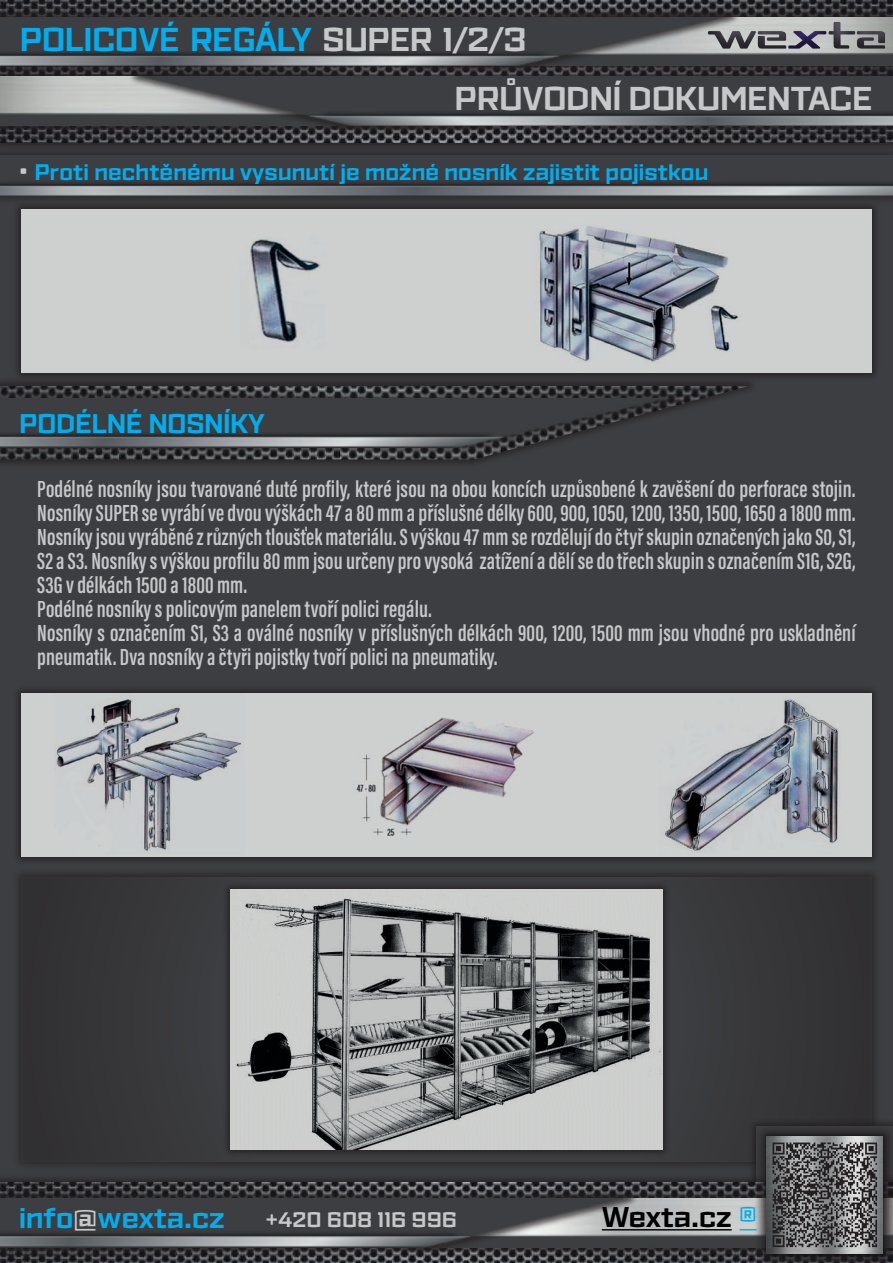
<style>
.page{position:relative;width:893px;height:1263px;background:#fff}
.page>*{position:absolute;margin:0;border:0;box-sizing:border-box;transform-origin:0 0}
.t1{font:700 33px/59.1px "Ironstrike";color:#c7c8ca}
.t2{font:700 28.5px "Ironstrike";color:#00aeef}
.t3{font:700 28.5px "Ironstrike";color:#000001}
.t4{font:700 27px "Ironstrike";color:#00aeef}
.t5{font:600 24px/24px "Acumin Pro Extra Cond";letter-spacing:.005em;color:#c7c8ca}
.t6{font:700 22.5px "Ironstrike";letter-spacing:.005em;color:#00aeef}
.t7{font:700 21px "Ironstrike";letter-spacing:.025em;color:#c7c8ca}
.s1{color:#00aeef}
.s2{font-size:25.5px;color:#c7c8ca}
.s3{color:#c7c8ca}
</style>
<div class="page">
<div style="left:0;top:205px;width:893px;height:968px;background:#3d3e41"></div>
<div style="left:12px;top:868px;width:869px;height:303px;background:#373639"></div>
<div style="left:0;top:0;width:893px;height:152px;background:#231f20;opacity:.75"></div>
<img style="left:0;top:0;width:893px;height:142px">
<div style="left:0;top:68px;width:493px;height:67px;background:#231f20;opacity:.75"></div>
<img style="left:0;top:77px;width:80px;height:49px">
<div style="left:129px;top:68px;width:764px;height:67px;background:#231f20;opacity:.75"></div>
<img style="left:80px;top:77px;width:813px;height:49px">
<div style="left:399px;top:8px;width:494px;height:67px;background:#231f20;opacity:.75"></div>
<img style="left:789px;top:17px;width:104px;height:49px">
<div style="left:0;top:8px;width:740px;height:67px;background:#231f20;opacity:.75"></div>
<img style="left:0;top:17px;width:789px;height:49px">
<div style="left:748px;top:1118px;width:145px;height:145px;background:#302f31"></div>
<div style="left:0;top:1173px;width:893px;height:90px;background:#363537"></div>
<img style="left:0;top:1182px;width:740px;height:81px">
<div style="left:399px;top:1189px;width:494px;height:67px;background:#231f20;opacity:.75"></div>
<img style="left:699px;top:1198px;width:41px;height:49px">
<div style="left:0;top:1189px;width:638px;height:67px;background:#231f20;opacity:.75"></div>
<img style="left:0;top:1198px;width:699px;height:49px">
<div style="left:754px;top:1123px;width:139px;height:140px;background:#231f20;opacity:.75"></div>
<div style="left:686px;top:19px;width:206px;height:36px;background:#231f20;opacity:.75"></div>
<hr style="left:602px;top:1229px;width:130px;height:1px;background:#000001">
<div style="left:12px;top:201px;width:869px;height:181px;background:#231f20;opacity:.75"></div>
<div style="left:21px;top:209px;width:851px;height:164px;background:#ced0cf"></div>
<div style="left:13px;top:684px;width:867px;height:182px;background:#231f20;opacity:.75"></div>
<div style="left:22px;top:693px;width:849px;height:164px;background:#ced0cf"></div>
<img style="left:512px;top:211px;width:239px;height:161px">
<img style="left:177px;top:211px;width:221px;height:161px">
<div style="left:0;top:377px;width:758px;height:91px;background:#37373a"></div>
<svg style="left:0;top:381px;width:749px;height:83px"></svg>
<div style="left:0;top:389px;width:684px;height:67px;background:#231f20;opacity:.56"></div>
<img style="left:0;top:398px;width:687px;height:49px">
<img style="left:343px;top:693px;width:207px;height:162px">
<img style="left:54px;top:693px;width:190px;height:162px">
<img style="left:659px;top:695px;width:183px;height:160px">
<div style="left:223px;top:882px;width:447px;height:276px;background:#231f20;opacity:.75"></div>
<img style="left:231px;top:890px;width:431px;height:259px">
<div style="left:0;top:147px;width:893px;height:58px;background:#231f20;opacity:.56"></div>
<img style="left:0;top:184px;width:893px;height:12px">
<svg style="left:740px;top:1127px;width:153px;height:136px"></svg>
<h1 class="t1" style="left:455px;top:9px;width:419px;text-indent:-435px"><span class="s1">POLICOVÉ REGÁLY</span> SUPER 1/2/3<br>PRŮVODNÍ DOKUMENTACE</h1>
<p class="t6" style="left:17px;top:158px;width:693px"><span class="s2">•</span> Proti nechtěnému vysunutí je možné nosník zajistit pojistkou</p>
<p class="t4" style="left:20px;top:407px;width:247px">PODÉLNÉ NOSNÍKY</p>
<p class="t5" style="left:37px;top:477px;width:820px">Podélné nosníky jsou tvarované duté profily, které jsou na obou koncích uzpůsobené k zavěšení do perforace stojin.<br>Nosníky SUPER se vyrábí ve dvou výškách 47 a 80 mm a příslušné délky 600, 900, 1050, 1200, 1350, 1500, 1650 a 1800 mm.<br>Nosníky jsou vyráběné z různých tloušťek materiálu. S výškou 47 mm se rozdělují do čtyř skupin označených jako S0, S1, S2 a S3. Nosníky s výškou profilu 80 mm jsou určeny pro vysoká zatížení a dělí se do třech skupin s označením S1G, S2G, S3G v délkách 1500 a 1800 mm.<br>Podélné nosníky s policovým panelem tvoří polici regálu.<br>Nosníky s označením S1, S3 a oválné nosníky v příslušných délkách 900, 1200, 1500 mm jsou vhodné pro uskladnění pneumatik. Dva nosníky a čtyři pojistky tvoří polici na pneumatiky.</p>
<p class="t2" style="left:19px;top:1200px;width:207px">info<span class="s3">@</span>wexta.cz</p>
<p class="t7" style="left:266px;top:1206px;width:193px">+420 608 116 996</p>
<p class="t3" style="left:602px;top:1199px;width:156px">Wexta.cz <span class="s1">®</span></p>
</div>
